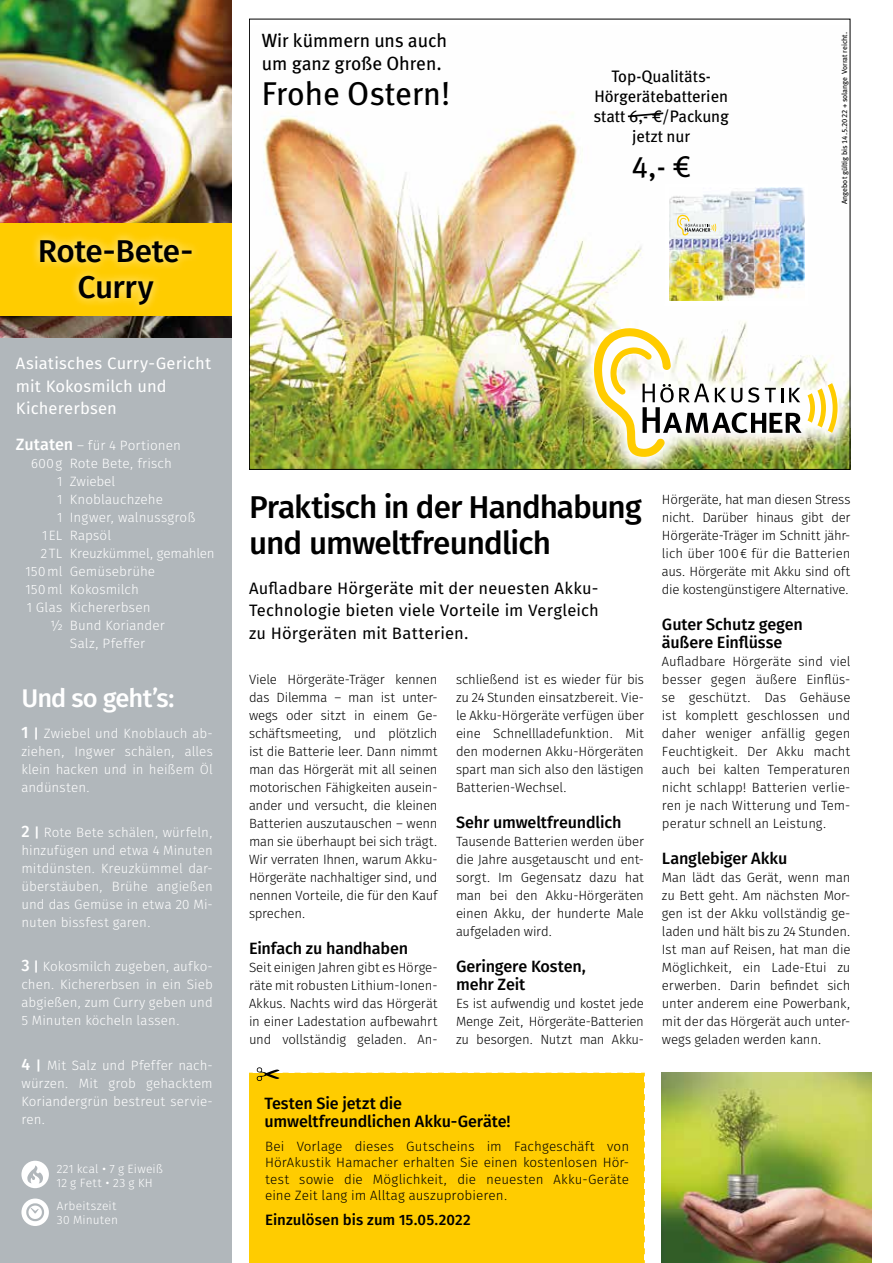
<style>
.page{position:relative;width:893px;height:1263px;background:#fff}
.page>*{position:absolute;margin:0;border:0;box-sizing:border-box;transform-origin:0 0}
.t1{font:33px "Meta";color:#000}
.t2{font:31.5px/36px "Fira Sans OT Medium";letter-spacing:-.025em;color:#000}
.t3{font:29.85px "Meta Book LF";color:#000}
.t4{font:25.5px "Fira Sans OT Medium";letter-spacing:-.035em;color:#fff}
.t5{font:19.2px/23px "Meta";color:#000}
.t6{font:16.65px/20px "Meta Book LF";color:#000;text-align:center}
.t7{font:16.5px/22.5px "Fira Sans OT";letter-spacing:.005em;color:#000;text-align:justify}
.t8{font:16.5px/22.5px "Fira Sans OT";letter-spacing:.01em;color:#fff}
.t9{font:16.35px/18px "Fira Sans OT Medium";letter-spacing:-.01em;color:#000}
.t10{font:15px "Fira Sans OT Medium";letter-spacing:.005em;color:#000}
.t11{font:13.5px/18px "Fira Sans OT Light";letter-spacing:.005em;color:#fff;text-align:justify}
.t12{font:13.5px/16.5px "Fira Sans OT Light";letter-spacing:.01em;color:#000;text-align:justify}
.t13{font:13.5px "Fira Sans OT Light";letter-spacing:-.015em;color:#fff}
.t14{font:13.35px/18px "Fira Sans OT Light";letter-spacing:-.015em;color:#000;text-align:justify}
.t15{font:12px/13.5px "Fira Sans OT Light";letter-spacing:.02em;color:#fff}
.t16{font:7.65px "Meta Book LF";color:#000}
.s1{font-family:"Fira Sans OT Medium";font-size:16.35px}
.s2{font-family:"Fira Sans OT Medium";font-size:16.5px}
.s3{font-family:"Arial";font-weight:700;font-size:16.8px}
</style>
<div class="page">
<div style="left:0;top:0;width:231px;height:1263px;background:#b1b7bb"></div>
<div style="left:249px;top:1072px;width:396px;height:191px;background:#fc0"></div>
<img style="left:251px;top:112px;width:391px;height:356px">
<svg style="left:626px;top:112px;width:38px;height:6px"></svg>
<img style="left:760px;top:187px;width:45px;height:94px">
<img style="left:669px;top:188px;width:135px;height:113px">
<svg style="left:677px;top:214px;width:39px;height:22px"></svg>
<img style="left:570px;top:304px;width:278px;height:164px">
<svg style="left:807px;top:383px;width:30px;height:50px"></svg>
<svg style="left:592px;top:326px;width:209px;height:132px"></svg>
<svg style="left:21px;top:1161px;width:28px;height:27px"></svg>
<svg style="left:21px;top:1198px;width:28px;height:28px"></svg>
<img style="left:0;top:0;width:231px;height:337px">
<svg style="left:256px;top:1067px;width:379px;height:14px"></svg>
<img style="left:662px;top:1073px;width:210px;height:190px">
<div style="left:0;top:224px;width:231px;height:92px;background:#fc0"></div>
<div style="left:31px;top:231px;width:170px;height:83px;background:#fff;opacity:.75"></div>
<h2 class="t2" style="left:38px;top:236px;width:157px;text-align:center">Rote-Bete-<br>Curry</h2>
<p class="t8" style="left:16px;top:353px;width:197px">Asiatisches Curry-Gericht mit Kokosmilch und<br>Kichererbsen</p>
<p class="t11" style="left:16px;top:437px;width:167px"><span class="s1">Zutaten</span> – für 4 Portionen</p>
<p class="t11" style="left:31px;top:455px;width:142px">600g Rote Bete, frisch</p>
<p class="t11" style="left:57px;top:473px;width:59px">1 Zwiebel</p>
<p class="t11" style="left:57px;top:491px;width:107px">1 Knoblauchzehe</p>
<p class="t11" style="left:57px;top:509px;width:139px">1 Ingwer, walnussgroß</p>
<p class="t11" style="left:42px;top:527px;width:70px">1EL Rapsöl</p>
<p class="t13" style="left:41px;top:544px;width:175px">2 TL Kreuzkümmel, gemahlen</p>
<p class="t11" style="left:26px;top:563px;width:131px">150ml Gemüsebrühe</p>
<p class="t11" style="left:26px;top:581px;width:115px">150ml Kokosmilch</p>
<p class="t11" style="left:27px;top:599px;width:125px">1 Glas Kichererbsen</p>
<p class="t11" style="left:50px;top:617px;width:116px">½ Bund Koriander</p>
<p class="t11" style="left:70px;top:635px;width:77px">Salz, Pfeffer</p>
<h3 class="t4" style="left:21px;top:681px;width:155px">Und so geht’s:</h3>
<p class="t11" style="left:21px;top:725px;width:193px"><span class="s2">1</span> <span class="s3">׀</span> Zwiebel und Knoblauch ab&shy;ziehen, Ingwer schälen, alles klein hacken und in heißem Öl andünsten.</p>
<p class="t11" style="left:21px;top:824px;width:193px"><span class="s2">2</span> <span class="s3">׀</span> Rote Bete schälen, würfeln, hinzufügen und etwa 4 Minuten mitdünsten. Kreuzkümmel dar&shy;überstäuben, Brühe angießen und das Gemüse in etwa 20 Mi&shy;nuten bissfest garen.</p>
<p class="t11" style="left:21px;top:958px;width:193px"><span class="s2">3</span> <span class="s3">׀</span> Kokosmilch zugeben, aufko&shy;chen. Kichererbsen in ein Sieb abgießen, zum Curry geben und 5 Minuten köcheln lassen.</p>
<p class="t11" style="left:21px;top:1057px;width:193px"><span class="s2">4</span> <span class="s3">׀</span> Mit Salz und Pfeffer nach&shy;würzen. Mit grob gehacktem Koriandergrün bestreut servie&shy;ren.</p>
<p class="t15" style="left:57px;top:1163px;width:108px">221 kcal • 7 g Eiweiß<br>12 g Fett • 23 g KH</p>
<p class="t15" style="left:57px;top:1200px;width:63px">Arbeitszeit<br>30 Minuten</p>
<h3 class="t5" style="left:262px;top:28px;width:187px">Wir kümmern uns auch um ganz große Ohren.</h3>
<h1 class="t1" style="left:262px;top:73px;width:190px">Frohe Ostern!</h1>
<p class="t6" style="left:593px;top:66px;width:137px">Top-Qualitäts-<br>Hörgerätebatterien statt 6,- €/Packung jetzt nur</p>
<h3 class="t3" style="left:631px;top:148px;width:61px">4,- €</h3>
<p class="t16" style="left:839px;top:204px;width:173px;rotate:-90deg">Angebot gültig bis 14.5.2022 + solange Vorrat reicht.</p>
<h2 class="t2" style="left:249px;top:491px;width:394px">Praktisch in der Handhabung und umweltfreundlich</h2>
<p class="t7" style="left:249px;top:578px;width:351px">Aufladbare Hörgeräte mit der neuesten Akku-Technologie bieten viele Vorteile im Vergleich zu Hörgeräten mit Batterien.</p>
<p class="t14" style="left:249px;top:671px;width:190px">Viele Hörgeräte-Träger kennen das Dilemma – man ist unter&shy;wegs oder sitzt in einem Ge&shy;schäftsmeeting, und plötzlich ist die Batterie leer. Dann nimmt man das Hörgerät mit all seinen motorischen Fähigkeiten ausein&shy;ander und versucht, die kleinen Batterien auszutauschen – wenn man sie überhaupt bei sich trägt.<br>Wir verraten Ihnen, warum Akku-Hörgeräte nachhaltiger sind, und nennen Vorteile, die für den Kauf sprechen.</p>
<p class="t9" style="left:249px;top:941px;width:161px">Einfach zu handhaben</p>
<p class="t14" style="left:249px;top:959px;width:190px">Seit einigen Jahren gibt es Hörge&shy;räte mit robusten Lithium-Ionen-Akkus. Nachts wird das Hörgerät in einer Ladestation aufbewahrt und vollständig geladen. An-</p>
<p class="t14" style="left:456px;top:671px;width:189px">schließend ist es wieder für bis zu 24 Stunden einsatzbereit. Vie&shy;le Akku-Hörgeräte verfügen über eine Schnellladefunktion. Mit den modernen Akku-Hörgeräten spart man sich also den lästigen Batterien-Wechsel.</p>
<p class="t9" style="left:456px;top:815px;width:167px">Sehr umweltfreundlich</p>
<p class="t14" style="left:456px;top:833px;width:189px">Tausende Batterien werden über die Jahre ausgetauscht und ent&shy;sorgt. Im Gegensatz dazu hat man bei den Akku-Hörgeräten einen Akku, der hunderte Male aufgeladen wird.</p>
<p class="t9" style="left:456px;top:959px;width:131px">Geringere Kosten, mehr Zeit</p>
<p class="t14" style="left:456px;top:995px;width:189px">Es ist aufwendig und kostet jede Menge Zeit, Hörgeräte-Batterien zu besorgen. Nutzt man Akku-</p>
<p class="t14" style="left:662px;top:491px;width:190px">Hörgeräte, hat man diesen Stress nicht. Darüber hinaus gibt der Hörgeräte-Träger im Schnitt jähr&shy;lich über 100€ für die Batterien aus. Hörgeräte mit Akku sind oft die kostengünstigere Alternative.</p>
<p class="t9" style="left:662px;top:617px;width:142px">Guter Schutz gegen äußere Einflüsse</p>
<p class="t14" style="left:662px;top:653px;width:190px">Aufladbare Hörgeräte sind viel besser gegen äußere Einflüs&shy;se geschützt. Das Gehäuse ist komplett geschlossen und daher weniger anfällig gegen Feuchtigkeit. Der Akku macht auch bei kalten Temperaturen nicht schlapp! Batterien verlie&shy;ren je nach Witterung und Tem&shy;peratur schnell an Leistung.</p>
<p class="t9" style="left:662px;top:851px;width:127px">Langlebiger Akku</p>
<p class="t14" style="left:662px;top:869px;width:190px">Man lädt das Gerät, wenn man zu Bett geht. Am nächsten Mor&shy;gen ist der Akku vollständig ge&shy;laden und hält bis zu 24 Stunden.<br>Ist man auf Reisen, hat man die Möglichkeit, ein Lade-Etui zu erwerben. Darin befindet sich unter anderem eine Powerbank, mit der das Hörgerät auch unter&shy;wegs geladen werden kann.</p>
<p class="t9" style="left:265px;top:1095px;width:248px">Testen Sie jetzt die umweltfreundlichen Akku-Geräte!</p>
<p class="t12" style="left:265px;top:1138px;width:366px">Bei Vorlage dieses Gutscheins im Fachgeschäft von HörAkustik Hamacher erhalten Sie einen kostenlosen Hör&shy;test sowie die Möglichkeit, die neuesten Akku-Geräte eine Zeit lang im Alltag auszuprobieren.</p>
<p class="t10" style="left:265px;top:1209px;width:207px">Einzulösen bis zum 15.05.2022</p>
</div>
